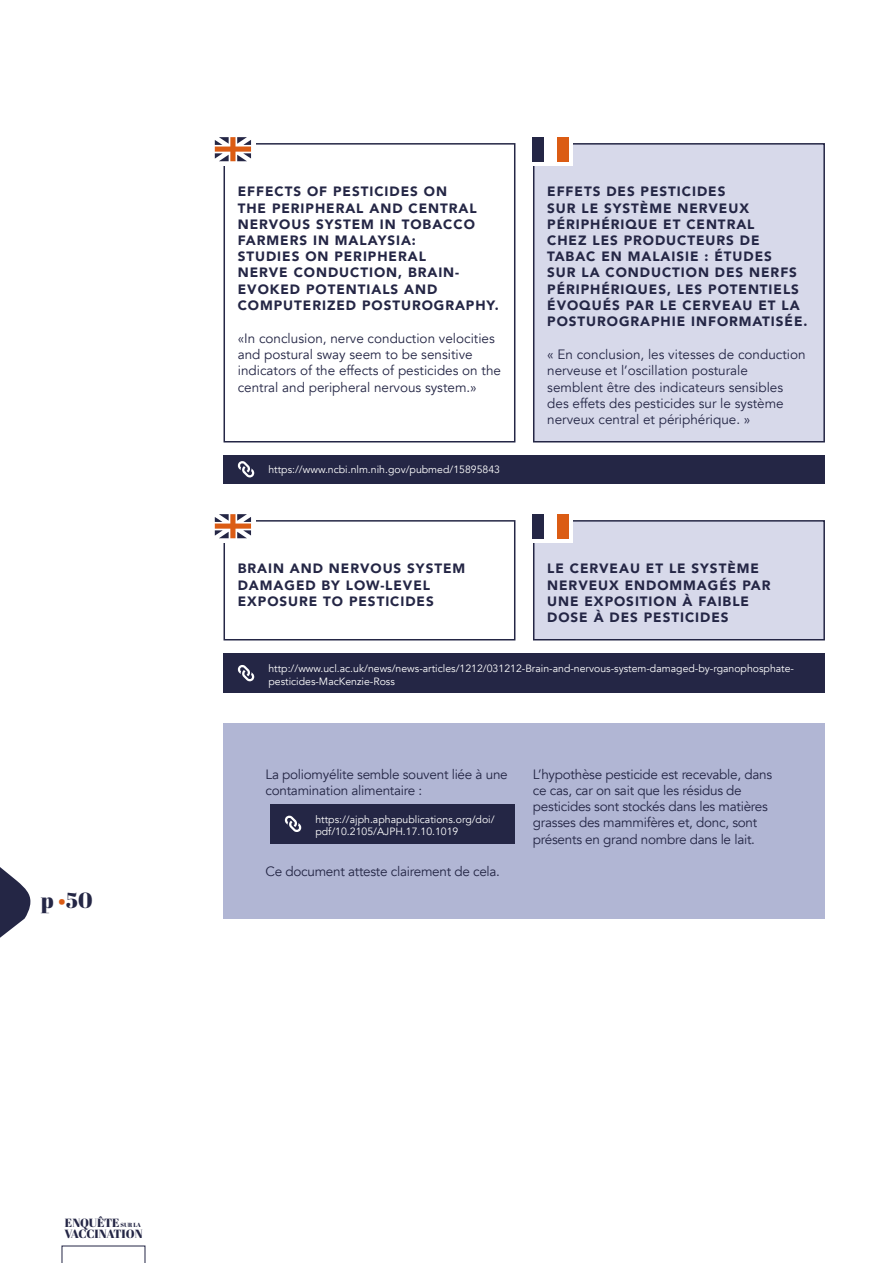
<style>
.page{position:relative;width:893px;height:1263px;background:#fff}
.page>*{position:absolute;margin:0;border:0;box-sizing:border-box;transform-origin:0 0}
.t1{font:21.9px "Abril Fatface";color:#242645}
.TITRE_02{font:900 13.5px/16.2px "Avenir";letter-spacing:.07em;color:#242645}
.TEXTE_COURANT{font:13.5px/16.2px "Avenir";color:#242645}
.TEXTE_COURANT-2{font:13.5px/16.2px "Avenir";letter-spacing:-.02em;color:#242645}
.t2{font:11.85px "Abril Fatface";letter-spacing:-.005em;color:#242645}
.HYPERLIENS{font:10.5px/12.6px "Avenir";color:#fff}
.s1{color:#db5c14}
.s2{font-size:6px}
</style>
<div class="page">
<svg style="left:0;top:867px;width:30px;height:71px"></svg>
<svg style="left:61px;top:1245px;width:85px;height:18px"></svg>
<div style="left:223px;top:143px;width:292px;height:299px;border:2px solid #242645"></div>
<div style="left:209px;top:132px;width:47px;height:34px;background:#fff"></div>
<svg style="left:215px;top:137px;width:36px;height:24px"></svg>
<div style="left:534px;top:144px;width:290px;height:298px;background:#d7d9ea"></div>
<div style="left:533px;top:143px;width:292px;height:299px;border:2px solid #242645"></div>
<div style="left:526px;top:132px;width:47px;height:34px;background:#fff"></div>
<div style="left:532px;top:137px;width:11px;height:24px;background:#242645"></div>
<div style="left:557px;top:137px;width:11px;height:24px;background:#db5c14"></div>
<div style="left:223px;top:455px;width:602px;height:28px;background:#242645"></div>
<svg style="left:237px;top:461px;width:18px;height:17px"></svg>
<div style="left:223px;top:520px;width:292px;height:120px;border:2px solid #242645"></div>
<div style="left:209px;top:509px;width:47px;height:34px;background:#fff"></div>
<svg style="left:215px;top:514px;width:36px;height:24px"></svg>
<div style="left:534px;top:521px;width:290px;height:119px;background:#d7d9ea"></div>
<div style="left:533px;top:520px;width:292px;height:120px;border:2px solid #242645"></div>
<div style="left:526px;top:509px;width:47px;height:34px;background:#fff"></div>
<div style="left:532px;top:514px;width:11px;height:24px;background:#242645"></div>
<div style="left:557px;top:514px;width:11px;height:24px;background:#db5c14"></div>
<div style="left:223px;top:653px;width:602px;height:40px;background:#242645"></div>
<svg style="left:237px;top:665px;width:18px;height:17px"></svg>
<div style="left:223px;top:723px;width:602px;height:196px;background:#b1b6d4"></div>
<div style="left:270px;top:804px;width:245px;height:40px;background:#242645"></div>
<svg style="left:284px;top:815px;width:18px;height:17px"></svg>
<h1 class="t1" style="left:41px;top:884px;width:53px">p <span class="s1">•</span>50</h1>
<p class="TITRE_02" style="left:238px;top:183px;width:263px">EFFECTS OF PESTICIDES ON<br>THE PERIPHERAL AND CENTRAL<br>NERVOUS SYSTEM IN TOBACCO<br>FARMERS IN MALAYSIA:<br>STUDIES ON PERIPHERAL<br>NERVE CONDUCTION, BRAIN-<br>EVOKED POTENTIALS AND<br>COMPUTERIZED POSTUROGRAPHY.</p>
<p class="TEXTE_COURANT" style="left:238px;top:330px;width:265px">«In conclusion, nerve conduction velocities and postural sway seem to be sensitive indicators of the effects of pesticides on the central and peripheral nervous system.»</p>
<p class="HYPERLIENS" style="left:268px;top:463px;width:233px">https://www.ncbi.nlm.nih.gov/pubmed/15895843</p>
<p class="TITRE_02" style="left:547px;top:183px;width:262px">EFFETS DES PESTICIDES<br>SUR LE SYSTÈME NERVEUX<br>PÉRIPHÉRIQUE ET CENTRAL<br>CHEZ LES PRODUCTEURS DE<br>TABAC EN MALAISIE : ÉTUDES<br>SUR LA CONDUCTION DES NERFS<br>PÉRIPHÉRIQUES, LES POTENTIELS<br>ÉVOQUÉS PAR LE CERVEAU ET LA<br>POSTUROGRAPHIE INFORMATISÉE.</p>
<p class="TEXTE_COURANT" style="left:547px;top:347px;width:260px">« En conclusion, les vitesses de conduction nerveuse et l’oscillation posturale semblent être des indicateurs sensibles des effets des pesticides sur le système nerveux central et périphérique. »</p>
<p class="TITRE_02" style="left:238px;top:560px;width:229px">BRAIN AND NERVOUS SYSTEM<br>DAMAGED BY LOW-LEVEL<br>EXPOSURE TO PESTICIDES</p>
<p class="TITRE_02" style="left:547px;top:560px;width:225px">LE CERVEAU ET LE SYSTÈME<br>NERVEUX ENDOMMAGÉS PAR<br>UNE EXPOSITION À FAIBLE<br>DOSE À DES PESTICIDES</p>
<p class="HYPERLIENS" style="left:268px;top:662px;width:527px">http://www.ucl.ac.uk/news/news-articles/1212/031212-Brain-and-nervous-system-damaged-by-rganophosphate&shy;pesticides-MacKenzie-Ross</p>
<p class="TEXTE_COURANT-2" style="left:266px;top:766px;width:244px">La poliomyélite semble souvent liée à une contamination alimentaire :</p>
<p class="HYPERLIENS" style="left:315px;top:813px;width:181px">https://ajph.aphapublications.org/doi/ pdf/10.2105/AJPH.17.10.1019</p>
<p class="TEXTE_COURANT-2" style="left:266px;top:863px;width:236px">Ce document atteste clairement de cela.</p>
<p class="TEXTE_COURANT-2" style="left:533px;top:766px;width:241px">L’hypothèse pesticide est recevable, dans ce cas, car on sait que les résidus de pesticides sont stockés dans les matières grasses des mammifères et, donc, sont présents en grand nombre dans le lait.</p>
<p class="t2" style="left:65px;top:1214px;width:78px">ENQUÊTE <span class="s2">SUR LA</span></p>
<p class="t2" style="left:65px;top:1226px;width:80px">VACCINATION</p>
</div>
